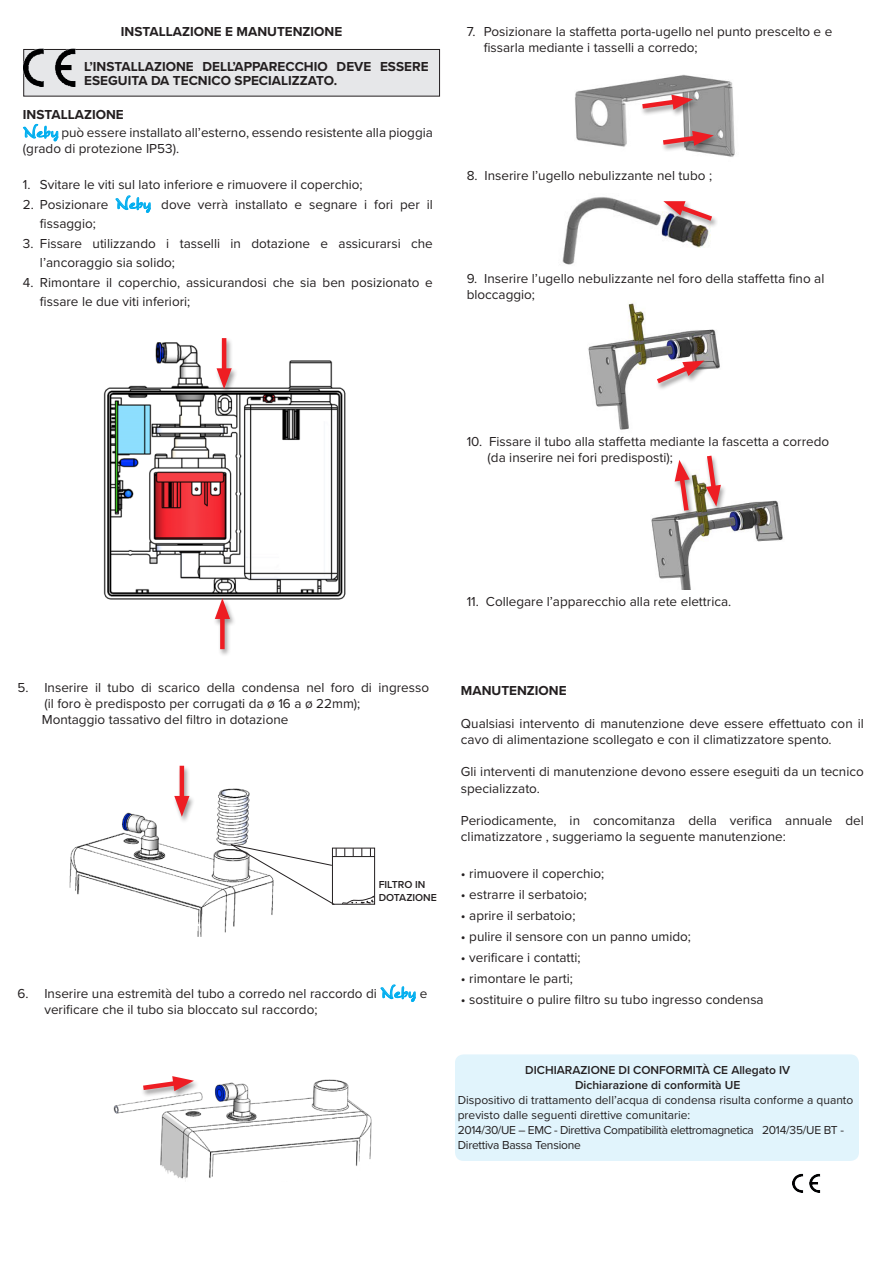
<style>
.page{position:relative;width:893px;height:1263px;background:#fff}
.page>*{position:absolute;margin:0;border:0;box-sizing:border-box;transform-origin:0 0}
.t1{font:13.5px/16.2px "Proxima Nova";color:#231f20}
.t2{font:700 13.5px/13.5px "Proxima Nova";color:#231f20}
.t3{font:12px/15px "Proxima Nova";color:#231f20}
.t4{font:12px/15px "Proxima Nova";letter-spacing:-.03em;color:#231f20}
.t5{font:600 12px "Proxima Nova";color:#231f20}
.t6{font:600 10.5px/12.6px "Proxima Nova";color:#231f20}
.s1{font-family:"Banana";font-size:15px;color:#00aeef}
</style>
<div class="page">
<div style="left:455px;top:1054px;width:404px;height:107px;background:#e1f4fc;border-radius:9px"></div>
<svg style="left:23px;top:123px;width:36px;height:19px"></svg>
<svg style="left:115px;top:195px;width:36px;height:18px"></svg>
<svg style="left:380px;top:984px;width:36px;height:18px"></svg>
<img style="left:69px;top:788px;width:204px;height:149px">
<img style="left:113px;top:1079px;width:259px;height:100px">
<div style="left:172px;top:765px;width:23px;height:59px;background:#231f20;opacity:.45"></div>
<hr style="left:180px;top:766px;width:4px;height:38px;background:#ee1d23">
<svg style="left:174px;top:796px;width:15px;height:21px"></svg>
<div style="left:141px;top:1075px;width:59px;height:24px;background:#231f20;opacity:.45"></div>
<svg style="left:138px;top:1076px;width:56px;height:17px"></svg>
<img style="left:103px;top:342px;width:243px;height:258px">
<div style="left:213px;top:598px;width:23px;height:60px;background:#231f20;opacity:.45"></div>
<div style="left:220px;top:611px;width:5px;height:38px;background:#ee1d23"></div>
<svg style="left:215px;top:598px;width:15px;height:21px"></svg>
<div style="left:214px;top:337px;width:24px;height:59px;background:#231f20;opacity:.45"></div>
<hr style="left:222px;top:338px;width:4px;height:39px;background:#ee1d23">
<svg style="left:217px;top:368px;width:15px;height:21px"></svg>
<img style="left:651px;top:474px;width:132px;height:115px">
<div style="left:672px;top:460px;width:24px;height:59px;background:#231f20;opacity:.45"></div>
<svg style="left:675px;top:460px;width:16px;height:55px"></svg>
<div style="left:704px;top:455px;width:23px;height:59px;background:#231f20;opacity:.45"></div>
<svg style="left:704px;top:455px;width:17px;height:51px"></svg>
<img style="left:562px;top:197px;width:149px;height:68px">
<div style="left:661px;top:200px;width:57px;height:29px;background:#231f20;opacity:.45"></div>
<svg style="left:663px;top:200px;width:54px;height:24px"></svg>
<img style="left:588px;top:303px;width:132px;height:127px">
<div style="left:655px;top:360px;width:55px;height:31px;background:#231f20;opacity:.45"></div>
<svg style="left:652px;top:360px;width:52px;height:27px"></svg>
<img style="left:575px;top:74px;width:160px;height:83px">
<div style="left:640px;top:94px;width:59px;height:23px;background:#231f20;opacity:.45"></div>
<svg style="left:637px;top:95px;width:56px;height:16px"></svg>
<img style="left:792px;top:1174px;width:28px;height:18px">
<div style="left:661px;top:130px;width:59px;height:23px;background:#231f20;opacity:.45"></div>
<svg style="left:658px;top:131px;width:56px;height:17px"></svg>
<div style="left:24px;top:49px;width:416px;height:47px;background:#e6e7e9"></div>
<div style="left:23px;top:49px;width:417px;height:48px;border:1px solid #231f20"></div>
<img style="left:24px;top:48px;width:53px;height:38px">
<svg style="left:230px;top:843px;width:146px;height:62px"></svg>
<p class="t2" style="left:121px;top:25px;width:223px">INSTALLAZIONE E MANUTENZIONE</p>
<p class="t2" style="left:84px;top:60px;width:346px">L’INSTALLAZIONE DELL’APPARECCHIO DEVE ESSERE<br>ESEGUITA DA TECNICO SPECIALIZZATO.</p>
<p class="t2" style="left:23px;top:108px;width:102px">INSTALLAZIONE</p>
<p class="t1" style="left:23px;top:124px;width:411px"><span class="s1">Neby</span> può essere installato all’esterno, essendo resistente alla pioggia (grado di protezione IP53).</p>
<p class="t1" style="left:23px;top:176px;width:341px">1. Svitare le viti sul lato inferiore e rimuovere il coperchio;</p>
<p class="t1" style="left:40px;top:194px;width:394px;line-height:19.5px;text-indent:-17px">2. Posizionare <span class="s1">Neby</span> dove verrà installato e segnare i fori per il fissaggio;</p>
<p class="t1" style="left:40px;top:233px;width:394px;line-height:19.5px;text-indent:-17px">3. Fissare utilizzando i tasselli in dotazione e assicurarsi che l’ancoraggio sia solido;</p>
<p class="t1" style="left:40px;top:272px;width:394px;line-height:19.5px;text-indent:-17px">4. Rimontare il coperchio, assicurandosi che sia ben posizionato e fissare le due viti inferiori;</p>
<p class="t1" style="left:484px;top:23px;width:350px;text-indent:-17px">7. Posizionare la staffetta porta-ugello nel punto prescelto e e fissarla mediante i tasselli a corredo;</p>
<p class="t1" style="left:467px;top:167px;width:247px">8. Inserire l’ugello nebulizzante nel tubo ;</p>
<p class="t1" style="left:467px;top:270px;width:359px">9. Inserire l’ugello nebulizzante nel foro della staffetta fino al bloccaggio;</p>
<p class="t1" style="left:467px;top:432px;width:364px">10. Fissare il tubo alla staffetta mediante la fascetta a corredo</p>
<p class="t1" style="left:488px;top:448px;width:187px">(da inserire nei fori predisposti);</p>
<p class="t1" style="left:467px;top:593px;width:266px">11. Collegare l’apparecchio alla rete elettrica.</p>
<p class="t1" style="left:44px;top:679px;width:386px;text-indent:-27px">5. Inserire il tubo di scarico della condensa nel foro di ingresso (il foro è predisposto per corrugati da ø 16 a ø 22mm);</p>
<p class="t1" style="left:42px;top:711px;width:248px">Montaggio tassativo del filtro in dotazione</p>
<p class="t6" style="left:379px;top:878px;width:60px">FILTRO IN<br>DOTAZIONE</p>
<p class="t1" style="left:44px;top:984px;width:384px;text-indent:-27px">6. Inserire una estremità del tubo a corredo nel raccordo di <span class="s1">Neby</span> e verificare che il tubo sia bloccato sul raccordo;</p>
<p class="t2" style="left:461px;top:684px;width:107px">MANUTENZIONE</p>
<p class="t1" style="left:461px;top:714px;width:404px">Qualsiasi intervento di manutenzione deve essere effettuato con il cavo di alimentazione scollegato e con il climatizzatore spento.</p>
<p class="t1" style="left:461px;top:763px;width:404px">Gli interventi di manutenzione devono essere eseguiti da un tecnico specializzato.</p>
<p class="t1" style="left:461px;top:812px;width:404px">Periodicamente, in concomitanza della verifica annuale del climatizzatore , suggeriamo la seguente manutenzione:</p>
<p class="t1" style="left:461px;top:865px;width:145px">• rimuovere il coperchio;</p>
<p class="t1" style="left:461px;top:886px;width:128px">• estrarre il serbatoio;</p>
<p class="t1" style="left:461px;top:907px;width:116px">• aprire il serbatoio;</p>
<p class="t1" style="left:461px;top:928px;width:232px">• pulire il sensore con un panno umido;</p>
<p class="t1" style="left:461px;top:949px;width:121px">• verificare i contatti;</p>
<p class="t1" style="left:461px;top:970px;width:114px">• rimontare le parti;</p>
<p class="t1" style="left:461px;top:991px;width:304px">• sostituire o pulire filtro su tubo ingresso condensa</p>
<p class="t5" style="left:525px;top:1061px;width:266px">DICHIARAZIONE DI CONFORMITÀ CE Allegato IV</p>
<p class="t5" style="left:575px;top:1076px;width:167px">Dichiarazione di conformità UE</p>
<p class="t3" style="left:458px;top:1092px;width:397px">Dispositivo di trattamento dell’acqua di condensa risulta conforme a quanto previsto dalle seguenti direttive comunitarie:</p>
<p class="t4" style="left:458px;top:1122px;width:388px">2014/30/UE – EMC - Direttiva Compatibilità elettromagnetica 2014/35/UE BT -<br>Direttiva Bassa Tensione</p>
</div>
